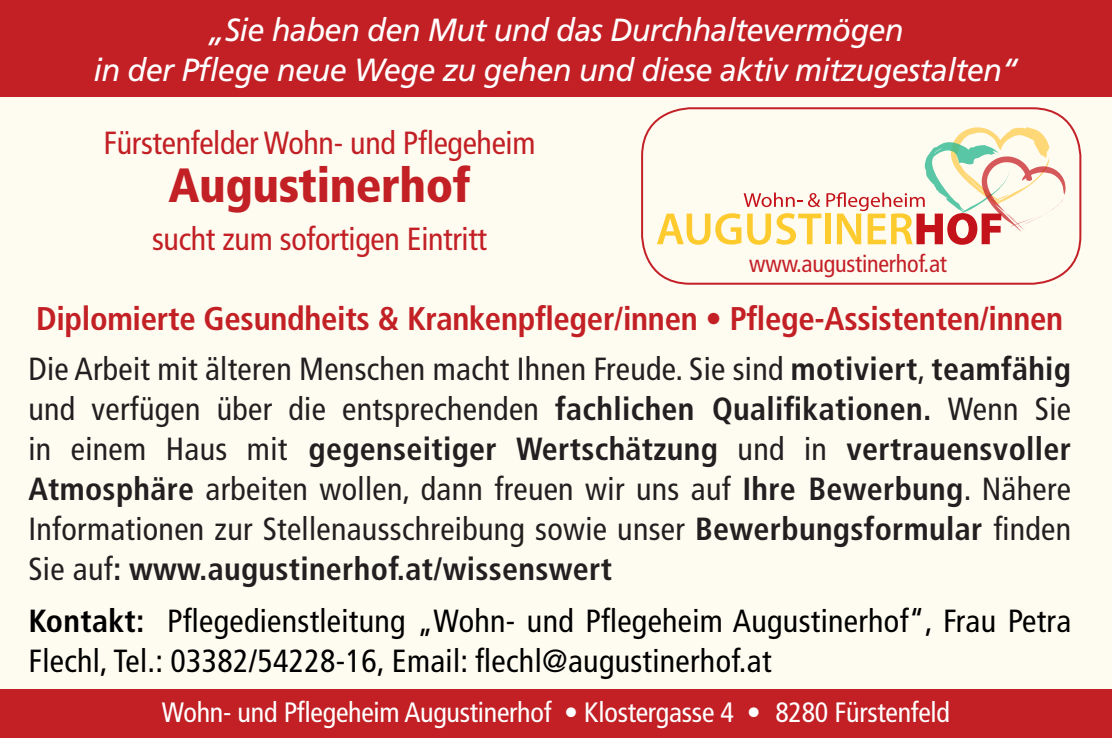
<style>
.page{position:relative;width:1112px;height:738px;background:#fff}
.page>*{position:absolute;margin:0;border:0;box-sizing:border-box;transform-origin:0 0}
.t1{font:900 condensed 48px "Frutiger LT Std";letter-spacing:-.01em;color:#c22025}
.t2{font:700 condensed 32.8px "Frutiger LT Std";letter-spacing:-.01em;color:#c22025}
.t3{font:condensed 32px/40px "Frutiger LT Std";letter-spacing:.01em;color:#231f20;text-align:justify}
.t4{font:condensed 32px/40px "Frutiger LT Std";letter-spacing:.01em;color:#000}
.t5{font:italic 32px "Frutiger LT Std";letter-spacing:-.02em;color:#fff;scale:.96 1}
.t6{font:condensed 32px "Frutiger LT Std";letter-spacing:-.01em;color:#c22025}
.t7{font:condensed 28px "Frutiger LT Std";letter-spacing:-.01em;color:#fff}
.t8{font:condensed 24px "Frutiger LT Std";letter-spacing:-.01em;color:#c32027}
.s1{font-stretch:normal}
.s2{font-weight:700}
.s3{font-weight:700;font-stretch:normal}
</style>
<div class="page">
<div style="left:0;top:0;width:1111px;height:737px;background:#fefbf1"></div>
<div style="left:0;top:689px;width:1111px;height:48px;background:#c22025"></div>
<div style="left:0;top:0;width:1111px;height:96px;background:#c22025"></div>
<div style="left:641px;top:107px;width:440px;height:177px;border:2px solid #c32027;border-radius:48px"></div>
<svg style="left:657px;top:127px;width:408px;height:117px"></svg>
<p class="t5" style="left:208px;top:11px;width:725px">„Sie haben den Mut und das Durchhaltevermögen</p>
<p class="t5" style="left:93px;top:51px;width:964px">in der Pflege neue Wege zu gehen und diese aktiv mitzugestalten“</p>
<p class="t6" style="left:103px;top:124px;width:433px">Fürstenfelder Wohn- und Pflegeheim</p>
<p class="t1" style="left:168px;top:156px;width:303px">Augustinerhof</p>
<p class="t6" style="left:152px;top:220px;width:336px">sucht zum sofortigen Eintritt</p>
<p class="t8" style="left:749px;top:249px;width:199px">www.augustinerhof.at</p>
<p class="t2" style="left:36px;top:299px;width:1028px">Diplomierte Gesundheits &amp; Krankenpfleger/innen <span class="s1">•</span> Pflege-Assistenten/innen</p>
<p class="t3" style="left:28px;top:349px;width:1043px">Die Arbeit mit älteren Menschen macht Ihnen Freude. Sie sind <span class="s2">motiviert</span>, <span class="s2">teamfähig </span>und verfügen über die entsprechenden <span class="s2">fachlichen Qualifikationen.</span> Wenn Sie in einem Haus mit <span class="s2">gegenseitiger Wertschätzung</span> und in <span class="s2">vertrauensvoller Atmosphäre</span> arbeiten wollen, dann freuen wir uns auf <span class="s2">Ihre Bewerbung</span>. Nähere Informationen zur Stellenausschreibung sowie unser <span class="s2">Bewerbungsformular</span> finden Sie auf<span class="s2">: www.augustinerhof.at/wissenswert</span></p>
<p class="t4" style="left:28px;top:601px;width:1043px"><span class="s2">Kontakt:</span> Pflegedienstleitung „Wohn- und Pflegeheim Augustinerhof“, Frau Petra<br>Flechl, Tel.: 03382/54228-16, Email: flechl@augustinerhof.at</p>
<p class="t7" style="left:162px;top:695px;width:789px">Wohn- und Pflegeheim Augustinerhof <span class="s3">•</span> Klostergasse 4 <span class="s3">•</span> 8280 Fürstenfeld</p>
</div>
